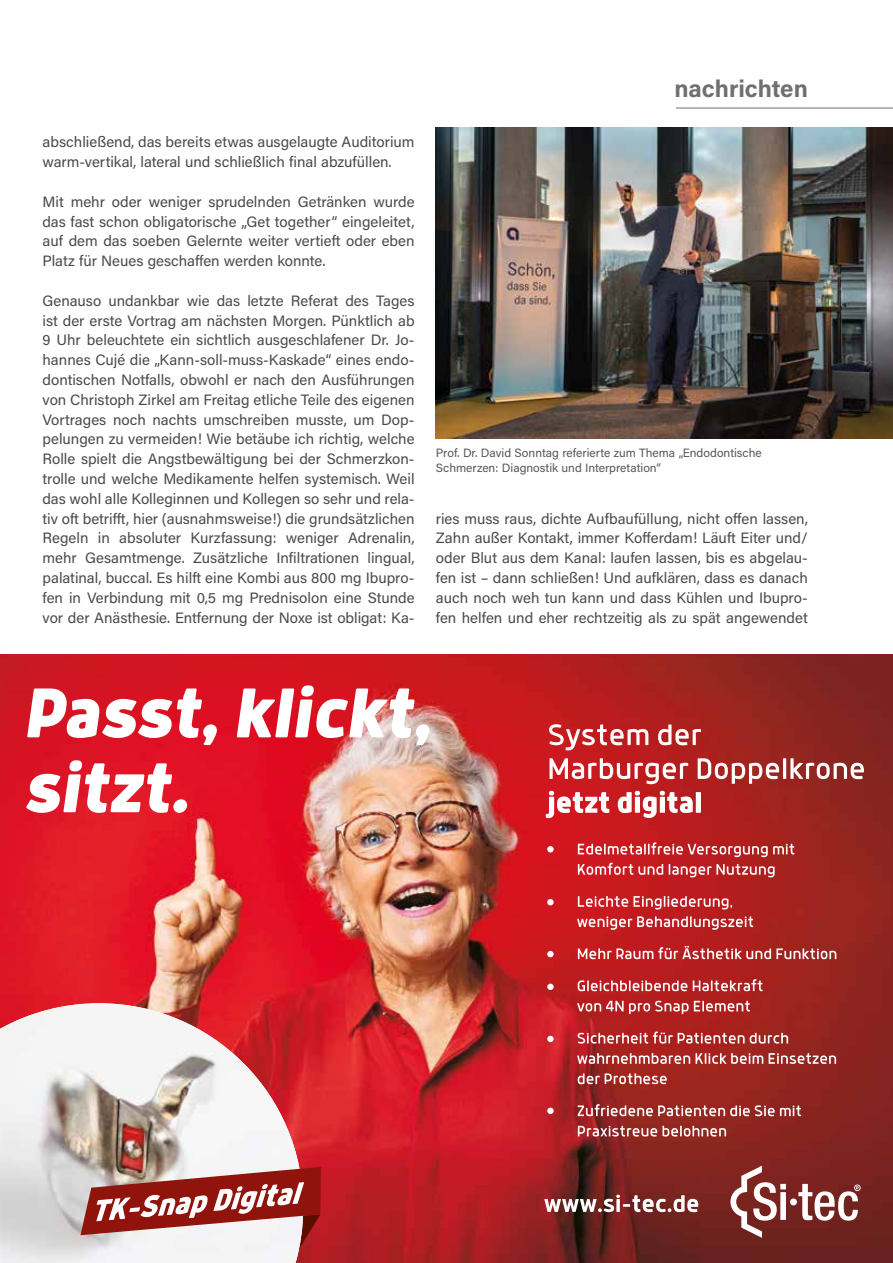
<style>
.page{position:relative;width:893px;height:1263px;background:#fff}
.page>*{position:absolute;margin:0;border:0;box-sizing:border-box;transform-origin:0 0}
.t1{font:700 24px "Acumin Pro";color:#706f6f}
.t2{font:15px/19.8px "Acumin Pro";color:#4a4a49;text-align:justify}
.t3{font:12px/14.4px "Acumin Pro";color:#575756}
</style>
<div class="page">
<hr style="left:676px;top:108px;width:217px;height:1px;background:#706f6f">
<img style="left:0;top:655px;width:893px;height:608px">
<div style="left:790px;top:1198px;width:7px;height:7px;background:#fff;border-radius:50%"></div>
<svg style="left:798px;top:1184px;width:63px;height:36px"></svg>
<svg style="left:730px;top:1166px;width:56px;height:72px"></svg>
<svg style="left:544px;top:1195px;width:154px;height:17px"></svg>
<svg style="left:546px;top:791px;width:155px;height:27px"></svg>
<svg style="left:549px;top:758px;width:315px;height:26px"></svg>
<svg style="left:549px;top:724px;width:152px;height:26px"></svg>
<svg style="left:26px;top:760px;width:162px;height:53px"></svg>
<svg style="left:27px;top:685px;width:403px;height:60px"></svg>
<img style="left:0;top:1003px;width:303px;height:260px">
<svg style="left:80px;top:1167px;width:241px;height:85px"></svg>
<svg style="left:578px;top:1126px;width:148px;height:10px"></svg>
<svg style="left:578px;top:1104px;width:223px;height:12px;background:#b46764"></svg>
<svg style="left:578px;top:1073px;width:89px;height:11px"></svg>
<svg style="left:577px;top:1053px;width:259px;height:11px;background:#bf6e6b"></svg>
<svg style="left:578px;top:1031px;width:210px;height:13px;background:#c05f5d"></svg>
<svg style="left:577px;top:1001px;width:173px;height:13px;background:#c55c5c"></svg>
<svg style="left:578px;top:979px;width:185px;height:12px"></svg>
<svg style="left:578px;top:946px;width:258px;height:13px;background:#c65d5d"></svg>
<svg style="left:577px;top:916px;width:176px;height:14px;background:#cf5c5e"></svg>
<svg style="left:578px;top:896px;width:154px;height:13px;background:#d25d60"></svg>
<svg style="left:578px;top:863px;width:197px;height:14px;background:#ce585a"></svg>
<svg style="left:578px;top:842px;width:216px;height:15px;background:#cb5658"></svg>
<div style="left:547px;top:846px;width:7px;height:6px;background:#fff;border-radius:50%"></div>
<div style="left:547px;top:899px;width:7px;height:6px;background:#fff;border-radius:50%"></div>
<div style="left:547px;top:951px;width:7px;height:6px;background:#fff;border-radius:50%"></div>
<div style="left:547px;top:983px;width:7px;height:7px;background:#fff;border-radius:50%"></div>
<div style="left:547px;top:1036px;width:7px;height:6px;background:#fff;border-radius:50%"></div>
<div style="left:547px;top:1107px;width:7px;height:7px;background:#fff;border-radius:50%"></div>
<img style="left:436px;top:128px;width:457px;height:310px">
<p class="t2" style="left:43px;top:132px;width:374px">abschließend, das bereits etwas ausgelaugte Auditorium warm-vertikal, lateral und schließlich final abzufüllen.</p>
<p class="t2" style="left:43px;top:191px;width:374px">Mit mehr oder weniger sprudelnden Getränken wurde das fast schon obligatorische „Get together“ eingeleitet, auf dem das soeben Gelernte weiter vertieft oder eben Platz für Neues geschaffen werden konnte.</p>
<p class="t2" style="left:43px;top:290px;width:374px">Genauso undankbar wie das letzte Referat des Tages ist der erste Vortrag am nächsten Morgen. Pünktlich ab 9 Uhr beleuchtete ein sichtlich ausgeschlafener Dr. Jo&shy;hannes Cujé die „Kann-soll-muss-Kaskade“ eines endo&shy;dontischen Notfalls, obwohl er nach den Ausführungen von Christoph Zirkel am Freitag etliche Teile des eigenen Vortrages noch nachts umschreiben musste, um Dop&shy;pelungen zu vermeiden! Wie betäube ich richtig, welche Rolle spielt die Angstbewältigung bei der Schmerzkon&shy;trolle und welche Medikamente helfen systemisch. Weil das wohl alle Kolleginnen und Kollegen so sehr und rela&shy;tiv oft betrifft, hier (ausnahmsweise!) die grundsätzlichen Regeln in absoluter Kurzfassung: weniger Adrenalin, mehr Gesamtmenge. Zusätzliche Infiltrationen lingual, palatinal, buccal. Es hilft eine Kombi aus 800 mg Ibupro&shy;fen in Verbindung mit 0,5 mg Prednisolon eine Stunde vor der Anästhesie. Entfernung der Noxe ist obligat: Ka-</p>
<h1 class="t1" style="left:674px;top:71px;width:135px">nachrichten</h1>
<p class="t3" style="left:436px;top:446px;width:327px">Prof. Dr. David Sonntag referierte zum Thema „Endodontische<br>Schmerzen: Diagnostik und Interpretation“</p>
<p class="t2" style="left:436px;top:508px;width:374px">ries muss raus, dichte Aufbaufüllung, nicht offen lassen, Zahn außer Kontakt, immer Kofferdam! Läuft Eiter und/ oder Blut aus dem Kanal: laufen lassen, bis es abgelau&shy;fen ist – dann schließen! Und aufklären, dass es danach auch noch weh tun kann und dass Kühlen und Ibupro&shy;fen helfen und eher rechtzeitig als zu spät angewendet</p>
</div>
